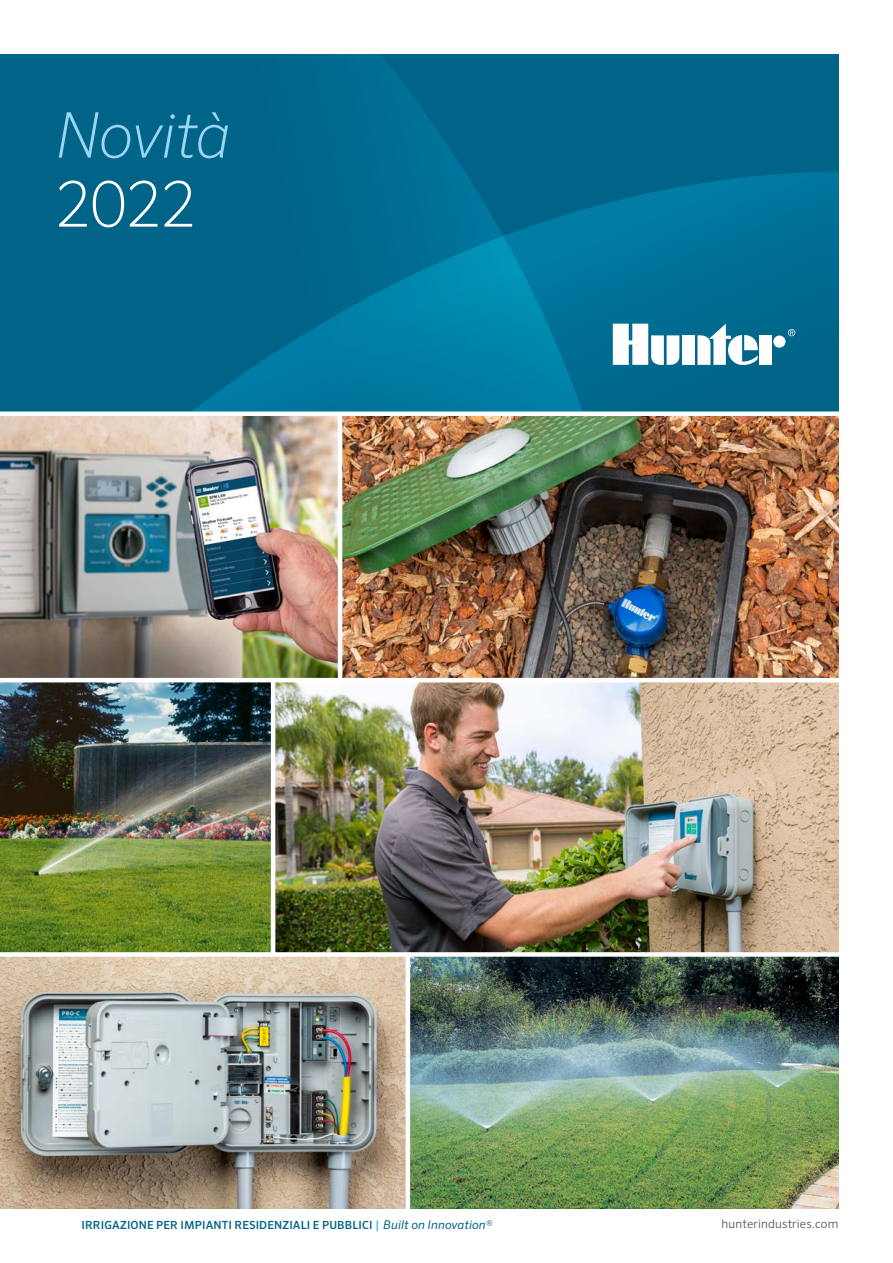
<style>
.page{position:relative;width:893px;height:1263px;background:#fff}
.page>*{position:absolute;margin:0;border:0;box-sizing:border-box;transform-origin:0 0}
.t1{font:italic 200 63px "Sero Pro";letter-spacing:-.025em;color:#9bd5f4}
.t2{font:200 63px "Sero Pro";color:#fff}
.t3{font:300 12px "Sero Pro";letter-spacing:.01em;color:#515254}
.t4{font:500 11.25px "Sero Pro";letter-spacing:.01em;color:#006488}
.s1{font-size:12px;color:#4cc0ef}
.s2{font-weight:400;font-style:italic;font-size:12px}
</style>
<div class="page">
<div style="left:0;top:54px;width:839px;height:360px;background:#006488"></div>
<svg style="left:679px;top:171px;width:160px;height:194px;fill:#006e94"></svg>
<svg style="left:193px;top:54px;width:486px;height:357px"></svg>
<img style="left:342px;top:416px;width:497px;height:262px">
<img style="left:0;top:416px;width:338px;height:262px">
<img style="left:410px;top:957px;width:429px;height:252px">
<img style="left:275px;top:682px;width:564px;height:270px">
<img style="left:0;top:957px;width:406px;height:252px">
<img style="left:0;top:682px;width:271px;height:270px">
<svg style="left:788px;top:329px;width:7px;height:7px"></svg>
<div style="left:682px;top:335px;width:13px;height:30px;background:#fff"></div>
<div style="left:773px;top:336px;width:12px;height:12px;background:#fff;border-radius:50%"></div>
<div style="left:760px;top:335px;width:12px;height:30px;background:#fff"></div>
<svg style="left:697px;top:324px;width:61px;height:41px"></svg>
<svg style="left:613px;top:324px;width:66px;height:41px"></svg>
<div style="left:0;top:411px;width:839px;height:5px;background:#fff"></div>
<h1 class="t1" style="left:55px;top:98px;width:177px">Novità</h1>
<h1 class="t2" style="left:55px;top:167px;width:142px">2022</h1>
<p class="t4" style="left:81px;top:1218px;width:412px">IRRIGAZIONE PER IMPIANTI RESIDENZIALI E PUBBLICI <span class="s1">|</span> <span class="s2">Built on Innovation®</span></p>
<p class="t3" style="left:722px;top:1216px;width:118px">hunterindustries.com</p>
</div>
